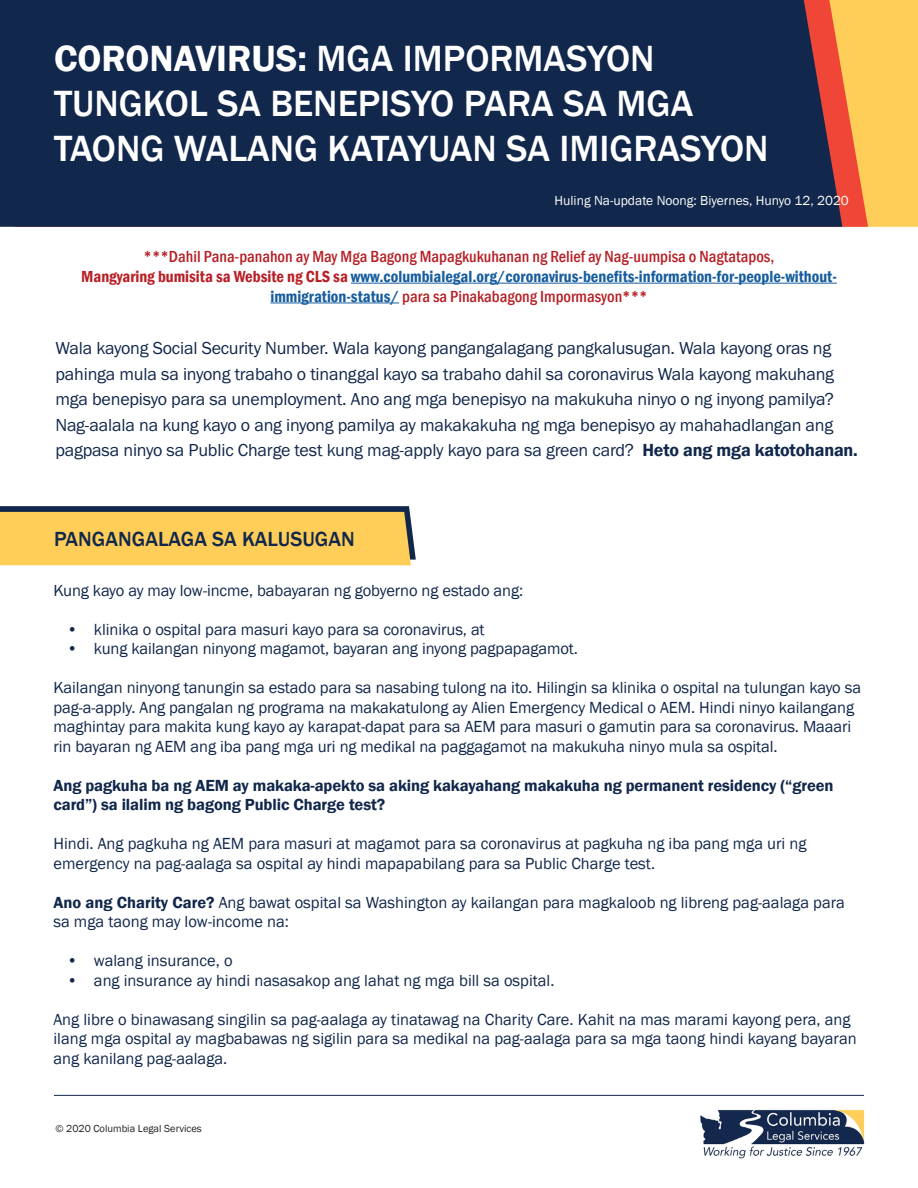
<style>
.page{position:relative;width:918px;height:1188px;background:#fff}
.page>*{position:absolute;margin:0;border:0;box-sizing:border-box;transform-origin:0 0}
.t1{font:500 37.5px/45px "Franklin Gothic";color:#fff}
.t2{font:500 21px "Franklin Gothic";color:#11274b}
.t3{font:18px/25.5px "Franklin Gothic URW Boo";letter-spacing:-.01em;color:#11274b}
.t4{font:500 condensed 18px/21.6px "Franklin Gothic";color:#fff}
.t5{font:16.5px/19.5px "Franklin Gothic";letter-spacing:-.005em;color:#11274b}
.t6{font:600 condensed 16.5px/19.8px "Franklin Gothic";color:#175d9e;text-align:center}
.t7{font:600 16.5px/19.5px "Franklin Gothic";letter-spacing:-.005em;color:#11274b}
.t8{font:500 condensed 16.5px "Franklin Gothic";color:#b72026}
.t9{font:13.5px "Franklin Gothic";color:#fff}
.t10{font:10.5px "Franklin Gothic";color:#231f20}
.s1{font-weight:600}
.s2{font-weight:600;font-stretch:normal}
.s3{color:#b72026}
.s4{font-weight:500;color:#b72026}
.s5{font-family:"Franklin Gothic";font-weight:600}
</style>
<div class="page">
<img style="left:700px;top:1109px;width:165px;height:50px">
<hr style="left:54px;top:1095px;width:810px;height:1px;background:#11274b">
<div style="left:868px;top:0;width:50px;height:227px;background:#fece58"></div>
<svg style="left:842px;top:0;width:26px;height:227px;background:#f8a04c"></svg>
<div style="left:0;top:0;width:842px;height:227px;background:#11274b"></div>
<svg style="left:0;top:506px;width:416px;height:59px;background:#e4bc58"></svg>
<hr style="left:351px;top:283px;width:486px;height:1px;background:#175d9e">
<hr style="left:270px;top:303px;width:129px;height:1px;background:#175d9e">
<p class="t1" style="left:54px;top:37px;width:716px"><span class="s1">CORONAVIRUS:</span> MGA IMPORMASYON<br>TUNGKOL SA BENEPISYO PARA SA MGA<br>TAONG WALANG KATAYUAN SA IMIGRASYON</p>
<p class="t4" style="left:54px;top:43px;width:713px"><span class="s2">CORONAVIRUS:</span> MGA IMPORMASYON TUNGKOL SA BENEPISYO PARA SA MGA TAONG WALANG KATAYUAN<br>SA IMIGRASYON</p>
<p class="t9" style="left:555px;top:192px;width:296px">Huling Na-update Noong: Biyernes, Hunyo 12, 2020</p>
<p class="t8" style="left:144px;top:246px;width:632px"><span class="s1">***</span>Dahil Pana-panahon ay May Mga Bagong Mapagkukuhanan ng Relief ay Nag-uumpisa o Nagtatapos,</p>
<p class="t6" style="left:81px;top:266px;width:757px"><span class="s3">Mangyaring bumisita sa Website ng CLS sa</span> www.columbialegal.org/coronavirus-benefits-information-for-people-without&shy;immigration-status/ <span class="s4">para sa Pinakabagong Impormasyon</span><span class="s3">***</span></p>
<p class="t3" style="left:56px;top:335px;width:804px">Wala kayong Social Security Number. Wala kayong pangangalagang pangkalusugan. Wala kayong oras ng pahinga mula sa inyong trabaho o tinanggal kayo sa trabaho dahil sa coronavirus Wala kayong makuhang mga benepisyo para sa unemployment. Ano ang mga benepisyo na makukuha ninyo o ng inyong pamilya?<br>Nag-aalala na kung kayo o ang inyong pamilya ay makakakuha ng mga benepisyo ay mahahadlangan ang pagpasa ninyo sa Public Charge test kung mag-apply kayo para sa green card? <span class="s5">Heto ang mga katotohanan.</span></p>
<p class="t2" style="left:54px;top:526px;width:302px">PANGANGALAGA SA KALUSUGAN</p>
<p class="t5" style="left:53px;top:581px;width:471px">Kung kayo ay may low-incme, babayaran ng gobyerno ng estado ang:</p>
<p class="t5" style="left:67px;top:620px;width:419px">• klinika o ospital para masuri kayo para sa coronavirus, at</p>
<p class="t5" style="left:67px;top:639px;width:512px">• kung kailangan ninyong magamot, bayaran ang inyong pagpapagamot.</p>
<p class="t5" style="left:53px;top:678px;width:809px">Kailangan ninyong tanungin sa estado para sa nasabing tulong na ito. Hilingin sa klinika o ospital na tulungan kayo sa pag-a-apply. Ang pangalan ng programa na makakatulong ay Alien Emergency Medical o AEM. Hindi ninyo kailangang maghintay para makita kung kayo ay karapat-dapat para sa AEM para masuri o gamutin para sa coronavirus. Maaari rin bayaran ng AEM ang iba pang mga uri ng medikal na paggagamot na makukuha ninyo mula sa ospital.</p>
<p class="t7" style="left:53px;top:775px;width:782px">Ang pagkuha ba ng AEM ay makaka-apekto sa aking kakayahang makakuha ng permanent residency (“green card”) sa ilalim ng bagong Public Charge test?</p>
<p class="t5" style="left:53px;top:834px;width:755px">Hindi. Ang pagkuha ng AEM para masuri at magamot para sa coronavirus at pagkuha ng iba pang mga uri ng emergency na pag-aalaga sa ospital ay hindi mapapabilang para sa Public Charge test.</p>
<p class="t5" style="left:53px;top:893px;width:793px"><span class="s1">Ano ang Charity Care?</span> Ang bawat ospital sa Washington ay kailangan para magkaloob ng libreng pag-aalaga para sa mga taong may low-income na:</p>
<p class="t5" style="left:67px;top:951px;width:167px">• walang insurance, o</p>
<p class="t5" style="left:67px;top:971px;width:489px">• ang insurance ay hindi nasasakop ang lahat ng mga bill sa ospital.</p>
<p class="t5" style="left:53px;top:1010px;width:805px">Ang libre o binawasang singilin sa pag-aalaga ay tinatawag na Charity Care. Kahit na mas marami kayong pera, ang ilang mga ospital ay magbabawas ng sigilin para sa medikal na pag-aalaga para sa mga taong hindi kayang bayaran ang kanilang pag-aalaga.</p>
<p class="t10" style="left:56px;top:1122px;width:148px">© 2020 Columbia Legal Services</p>
</div>
